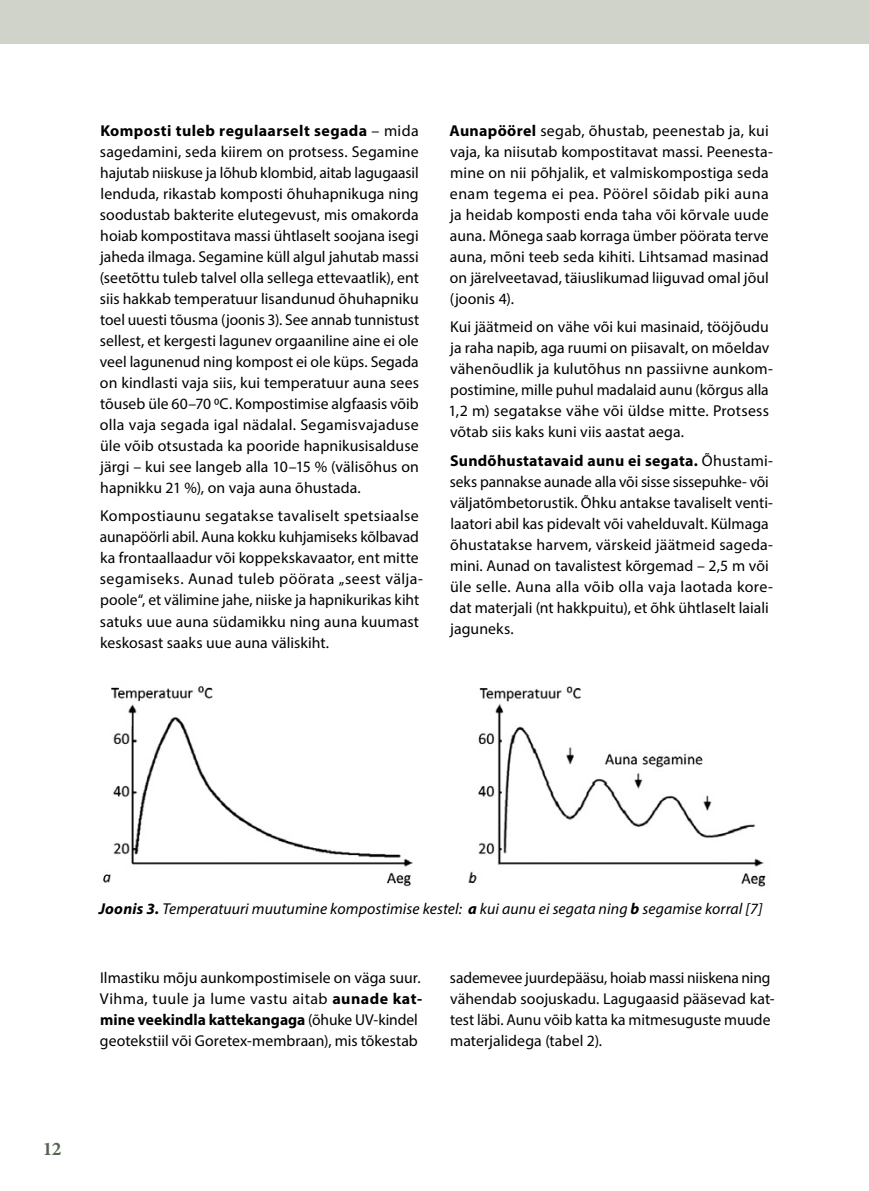
<style>
.page{position:relative;width:869px;height:1191px;background:#fff}
.page>*{position:absolute;margin:0;border:0;box-sizing:border-box;transform-origin:0 0}
.t1{font:700 19.25px "Minion Pro";color:#55644d}
.tekst2{font:15.75px/21px "Myriad Pro";letter-spacing:.005em;color:#000}
.tabeli_pealkiri{font:italic 15.75px "Myriad Pro";letter-spacing:.005em;color:#000}
.s1{font-weight:700}
</style>
<div class="page">
<div style="left:0;top:0;width:868px;height:44px;background:#cfd3ca"></div>
<img style="left:103px;top:686px;width:663px;height:201px">
<p class="tekst2" style="left:100px;top:120px;width:321px;text-align:justify"><span class="s1">Komposti tuleb regulaarselt segada</span> – mida sagedamini, seda kiirem on protsess. Segamine hajutab niiskuse ja lõhub klombid, aitab lagugaasil lenduda, rikastab komposti õhuhapnikuga ning soodustab bakterite elutegevust, mis omakorda hoiab kompostitava massi ühtlaselt soojana isegi jaheda ilmaga. Segamine küll algul jahutab massi (seetõttu tuleb talvel olla sellega ettevaatlik), ent siis hakkab temperatuur lisandunud õhuhapniku toel uuesti tõusma (joonis 3). See annab tunnistust sellest, et kergesti lagunev orgaaniline aine ei ole veel lagunenud ning kompost ei ole küps. Segada on kindlasti vaja siis, kui temperatuur auna sees tõuseb üle 60–70 0C. Kompostimise algfaasis võib olla vaja segada igal nädalal. Segamisvajaduse üle võib otsustada ka pooride hapnikusisalduse järgi – kui see langeb alla 10–15 % (välisõhus on hapnikku 21 %), on vaja auna õhustada.</p>
<p class="tekst2" style="left:100px;top:505px;width:324px">Kompostiaunu segatakse tavaliselt spetsiaalse aunapöörli abil. Auna kokku kuhjamiseks kõlbavad ka frontaallaadur või koppekskavaator, ent mitte segamiseks. Aunad tuleb pöörata „seest välja&shy;poole“, et välimine jahe, niiske ja hapnikurikas kiht satuks uue auna südamikku ning auna kuumast keskosast saaks uue auna väliskiht.</p>
<p class="tekst2" style="left:449px;top:120px;width:325px"><span class="s1">Aunapöörel</span> segab, õhustab, peenestab ja, kui vaja, ka niisutab kompostitavat massi. Peenesta&shy;mine on nii põhjalik, et valmiskompostiga seda enam tegema ei pea. Pöörel sõidab piki auna ja heidab komposti enda taha või kõrvale uude auna. Mõnega saab korraga ümber pöörata terve auna, mõni teeb seda kihiti. Lihtsamad masinad on järelveetavad, täiuslikumad liiguvad omal jõul (joonis 4).</p>
<p class="tekst2" style="left:448px;top:316px;width:326px">Kui jäätmeid on vähe või kui masinaid, tööjõudu ja raha napib, aga ruumi on piisavalt, on mõeldav vähenõudlik ja kulutõhus nn passiivne aunkom&shy;postimine, mille puhul madalaid aunu (kõrgus alla 1,2 m) segatakse vähe või üldse mitte. Protsess võtab siis kaks kuni viis aastat aega.</p>
<p class="tekst2" style="left:449px;top:450px;width:324px"><span class="s1">Sundõhustatavaid aunu ei segata.</span> Õhustami&shy;seks pannakse aunade alla või sisse sissepuhke- või väljatõmbetorustik. Õhku antakse tavaliselt venti&shy;laatori abil kas pidevalt või vahelduvalt. Külmaga õhustatakse harvem, värskeid jäätmeid sageda&shy;mini. Aunad on tavalistest kõrgemad – 2,5 m või üle selle. Auna alla võib olla vaja laotada kore&shy;dat materjali (nt hakkpuitu), et õhk ühtlaselt laiali jaguneks.</p>
<p class="tabeli_pealkiri" style="left:99px;top:899px;width:665px"><span class="s1">Joonis 3.</span> Temperatuuri muutumine kompostimise kestel: <span class="s1">a</span> kui aunu ei segata ning <span class="s1">b</span> segamise korral [7]</p>
<p class="tekst2" style="left:100px;top:967px;width:323px">Ilmastiku mõju aunkompostimisele on väga suur.<br>Vihma, tuule ja lume vastu aitab <span class="s1">aunade kat&shy;mine veekindla kattekangaga</span> (õhuke UV-kindel geotekstiil või Goretex-membraan), mis tõkestab</p>
<p class="tekst2" style="left:449px;top:967px;width:326px">sademevee juurdepääsu, hoiab massi niiskena ning vähendab soojuskadu. Lagugaasid pääsevad kat&shy;test läbi. Aunu võib katta ka mitmesuguste muude materjalidega (tabel 2).</p>
<p class="t1" style="left:43px;top:1135px;width:20px">12</p>
</div>
